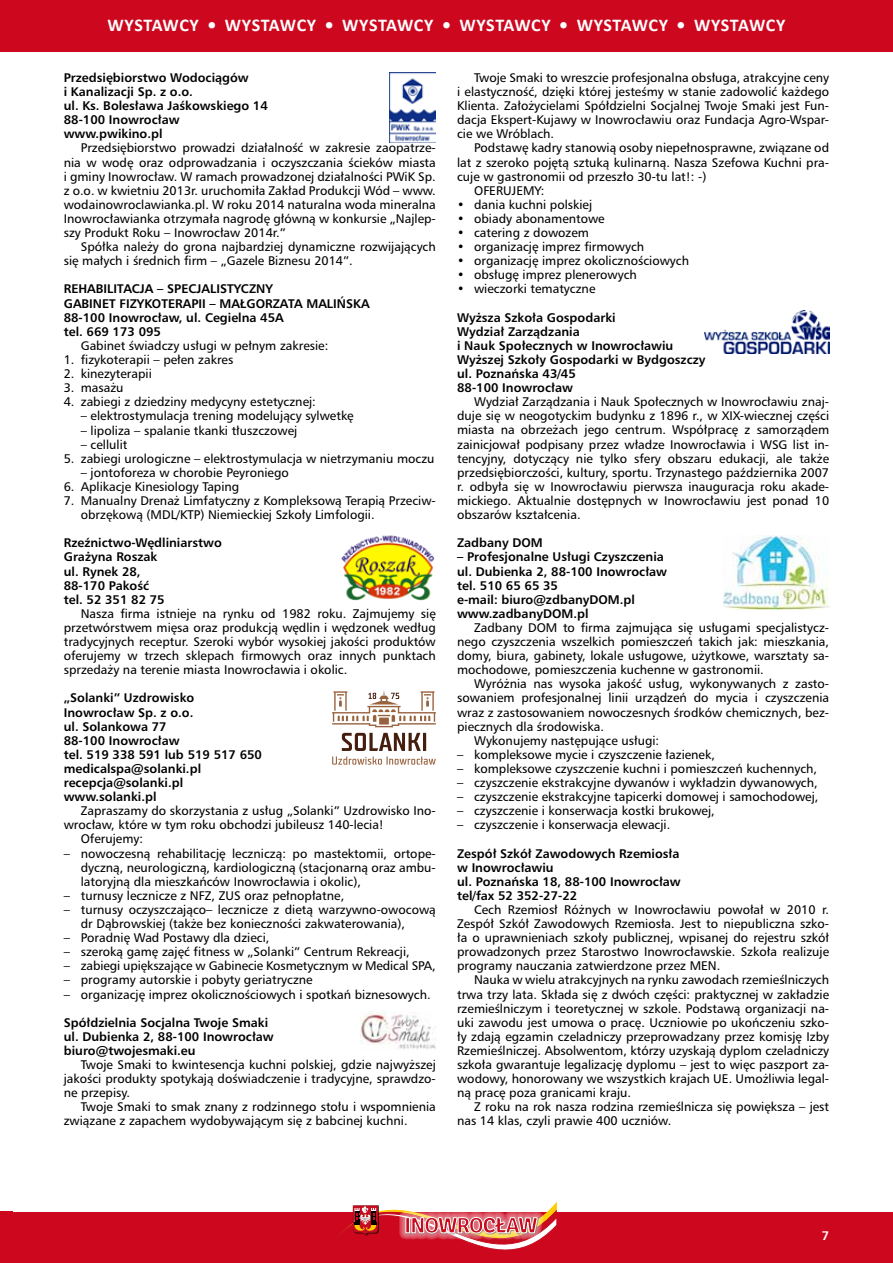
<style>
.page{position:relative;width:893px;height:1263px;background:#fff}
.page>*{position:absolute;margin:0;border:0;box-sizing:border-box;transform-origin:0 0}
.t1{font:700 18px "Calibri";color:#fff}
.t2{font:12px/14.1px "Humnst 777 PL";color:#000;text-align:justify}
.t3{font:700 12px/14.1px "Humnst 777 PL";color:#000}
.t4{font:700 12px "Humnst 777 PL";color:#fff}
</style>
<div class="page">
<div style="left:0;top:1212px;width:893px;height:51px;background:#cd071e"></div>
<svg style="left:339px;top:1201px;width:218px;height:49px"></svg>
<div style="left:0;top:0;width:893px;height:51px;background:#cd071e"></div>
<img style="left:389px;top:72px;width:47px;height:70px">
<img style="left:341px;top:535px;width:93px;height:66px">
<svg style="left:332px;top:690px;width:104px;height:75px"></svg>
<img style="left:704px;top:311px;width:125px;height:42px">
<img style="left:724px;top:536px;width:105px;height:73px">
<img style="left:360px;top:1012px;width:76px;height:38px">
<h1 class="t1" style="left:108px;top:13px;width:13px">WYSTAWCY</h1>
<h1 class="t1" style="left:207px;top:13px;width:30px">• WYSTAWCY</h1>
<h1 class="t1" style="left:325px;top:13px;width:30px">• WYSTAWCY</h1>
<h1 class="t1" style="left:442px;top:13px;width:30px">• WYSTAWCY</h1>
<h1 class="t1" style="left:559px;top:13px;width:30px">• WYSTAWCY</h1>
<h1 class="t1" style="left:677px;top:13px;width:30px">• WYSTAWCY</h1>
<p class="t3" style="left:64px;top:70px;width:206px">Przedsiębiorstwo Wodociągów<br>i Kanalizacji Sp. z o.o.<br>ul. Ks. Bolesława Jaśkowskiego 14<br>88-100 Inowrocław www.pwikino.pl</p>
<p class="t2" style="left:64px;top:141px;width:374px;text-indent:17px">Przedsiębiorstwo prowadzi działalność w zakresie zaopatrze&shy;nia w wodę oraz odprowadzania i oczyszczania ścieków miasta i gminy Inowrocław. W ramach prowadzonej działalności PWiK Sp. z o.o. w kwietniu 2013r. uruchomiła Zakład Produkcji Wód – www. wodainowroclawianka.pl. W roku 2014 naturalna woda mineralna Inowrocławianka otrzymała nagrodę główną w konkursie „Najlep&shy;szy Produkt Roku – Inowrocław 2014r.”</p>
<p class="t2" style="left:64px;top:239px;width:374px;text-indent:17px">Spółka należy do grona najbardziej dynamiczne rozwijających się małych i średnich firm – „Gazele Biznesu 2014”.</p>
<p class="t3" style="left:64px;top:282px;width:307px">REHABILITACJA – SPECJALISTYCZNY<br>GABINET FIZYKOTERAPII – MAŁGORZATA MALIŃSKA 88-100 Inowrocław, ul. Cegielna 45A<br>tel. 669 173 095</p>
<p class="t2" style="left:81px;top:338px;width:249px">Gabinet świadczy usługi w pełnym zakresie:</p>
<p class="t2" style="left:64px;top:352px;width:171px">1. fizykoterapii – pełen zakres</p>
<p class="t2" style="left:64px;top:366px;width:90px">2. kinezyterapii</p>
<p class="t2" style="left:64px;top:380px;width:61px">3. masażu</p>
<p class="t2" style="left:64px;top:395px;width:254px">4. zabiegi z dziedziny medycyny estetycznej:</p>
<p class="t2" style="left:81px;top:409px;width:274px">– elektrostymulacja trening modelujący sylwetkę</p>
<p class="t2" style="left:81px;top:423px;width:218px">– lipoliza – spalanie tkanki tłuszczowej</p>
<p class="t2" style="left:81px;top:437px;width:48px">– cellulit</p>
<p class="t2" style="left:64px;top:451px;width:372px">5. zabiegi urologiczne – elektrostymulacja w nietrzymaniu moczu</p>
<p class="t2" style="left:81px;top:465px;width:210px">– jontoforeza w chorobie Peyroniego</p>
<p class="t2" style="left:64px;top:479px;width:177px">6. Aplikacje Kinesiology Taping</p>
<p class="t2" style="left:81px;top:493px;width:357px;text-indent:-17px">7. Manualny Drenaż Limfatyczny z Kompleksową Terapią Przeciw&shy;obrzękową (MDL/KTP) Niemieckiej Szkoły Limfologii.</p>
<p class="t3" style="left:64px;top:536px;width:160px">Rzeźnictwo-Wędliniarstwo<br>Grażyna Roszak<br>ul. Rynek 28,<br>88-170 Pakość<br>tel. 52 351 82 75</p>
<p class="t2" style="left:64px;top:606px;width:374px;text-indent:17px">Nasza firma istnieje na rynku od 1982 roku. Zajmujemy się przetwórstwem mięsa oraz produkcją wędlin i wędzonek według tradycyjnych receptur. Szeroki wybór wysokiej jakości produktów oferujemy w trzech sklepach firmowych oraz innych punktach sprzedaży na terenie miasta Inowrocławia i okolic.</p>
<p class="t3" style="left:64px;top:691px;width:200px">„Solanki” Uzdrowisko<br>Inowrocław Sp. z o.o.<br>ul. Solankowa 77<br>88-100 Inowrocław<br>tel. 519 338 591 lub 519 517 650 medicalspa@solanki.pl recepcja@solanki.pl www.solanki.pl</p>
<p class="t2" style="left:81px;top:803px;width:357px">Zapraszamy do skorzystania z usług „Solanki” Uzdrowisko Ino-</p>
<p class="t2" style="left:64px;top:818px;width:322px">wrocław, które w tym roku obchodzi jubileusz 140-lecia!</p>
<p class="t2" style="left:81px;top:832px;width:64px">Oferujemy:</p>
<p class="t2" style="left:81px;top:846px;width:357px;text-indent:-17px">– nowoczesną rehabilitację leczniczą: po mastektomii, ortope&shy;dyczną, neurologiczną, kardiologiczną (stacjonarną oraz ambu&shy;latoryjną dla mieszkańców Inowrocławia i okolic),</p>
<p class="t2" style="left:64px;top:888px;width:282px">– turnusy lecznicze z NFZ, ZUS oraz pełnopłatne,</p>
<p class="t2" style="left:81px;top:902px;width:357px;text-indent:-17px">– turnusy oczyszczająco– lecznicze z dietą warzywno-owocową dr Dąbrowskiej (także bez konieczności zakwaterowania),</p>
<p class="t2" style="left:64px;top:930px;width:207px">– Poradnię Wad Postawy dla dzieci,</p>
<p class="t2" style="left:64px;top:944px;width:348px">– szeroką gamę zajęć fitness w „Solanki” Centrum Rekreacji,</p>
<p class="t2" style="left:64px;top:959px;width:374px">– zabiegi upiększające w Gabinecie Kosmetycznym w Medical SPA,</p>
<p class="t2" style="left:64px;top:973px;width:250px">– programy autorskie i pobyty geriatryczne</p>
<p class="t2" style="left:64px;top:987px;width:368px">– organizację imprez okolicznościowych i spotkań biznesowych.</p>
<p class="t3" style="left:64px;top:1015px;width:212px">Spółdzielnia Socjalna Twoje Smaki ul. Dubienka 2, 88-100 Inowrocław biuro@twojesmaki.eu</p>
<p class="t2" style="left:64px;top:1057px;width:374px;text-indent:17px">Twoje Smaki to kwintesencja kuchni polskiej, gdzie najwyższej jakości produkty spotykają doświadczenie i tradycyjne, sprawdzo&shy;ne przepisy.</p>
<p class="t2" style="left:64px;top:1100px;width:374px;text-indent:17px">Twoje Smaki to smak znany z rodzinnego stołu i wspomnienia związane z zapachem wydobywającym się z babcinej kuchni.</p>
<p class="t2" style="left:457px;top:70px;width:374px;text-indent:17px">Twoje Smaki to wreszcie profesjonalna obsługa, atrakcyjne ceny i elastyczność, dzięki której jesteśmy w stanie zadowolić każdego Klienta. Założycielami Spółdzielni Socjalnej Twoje Smaki jest Fun&shy;dacja Ekspert-Kujawy w Inowrocławiu oraz Fundacja Agro-Wspar&shy;cie we Wróblach.</p>
<p class="t2" style="left:474px;top:141px;width:357px">Podstawę kadry stanowią osoby niepełnosprawne, związane od</p>
<p class="t2" style="left:457px;top:155px;width:374px">lat z szeroko pojętą sztuką kulinarną. Nasza Szefowa Kuchni pra-</p>
<p class="t2" style="left:457px;top:169px;width:251px">cuje w gastronomii od przeszło 30-tu lat!: -)</p>
<p class="t2" style="left:474px;top:183px;width:72px">OFERUJEMY:</p>
<p class="t2" style="left:457px;top:197px;width:137px">• dania kuchni polskiej</p>
<p class="t2" style="left:457px;top:211px;width:149px">• obiady abonamentowe</p>
<p class="t2" style="left:457px;top:225px;width:133px">• catering z dowozem</p>
<p class="t2" style="left:457px;top:239px;width:189px">• organizację imprez firmowych</p>
<p class="t2" style="left:457px;top:254px;width:233px">• organizację imprez okolicznościowych</p>
<p class="t2" style="left:457px;top:268px;width:181px">• obsługę imprez plenerowych</p>
<p class="t2" style="left:457px;top:282px;width:140px">• wieczorki tematyczne</p>
<p class="t3" style="left:457px;top:310px;width:250px">Wyższa Szkoła Gospodarki<br>Wydział Zarządzania<br>i Nauk Społecznych w Inowrocławiu<br>Wyższej Szkoły Gospodarki w Bydgoszczy ul. Poznańska 43/45<br>88-100 Inowrocław</p>
<p class="t2" style="left:457px;top:395px;width:374px;text-indent:17px">Wydział Zarządzania i Nauk Społecznych w Inowrocławiu znaj&shy;duje się w neogotyckim budynku z 1896 r., w XIX-wiecznej części miasta na obrzeżach jego centrum. Współpracę z samorządem zainicjował podpisany przez władze Inowrocławia i WSG list in&shy;tencyjny, dotyczący nie tylko sfery obszaru edukacji, ale także przedsiębiorczości, kultury, sportu. Trzynastego października 2007 r. odbyła się w Inowrocławiu pierwsza inauguracja roku akade&shy;mickiego. Aktualnie dostępnych w Inowrocławiu jest ponad 10 obszarów kształcenia.</p>
<p class="t3" style="left:457px;top:536px;width:87px">Zadbany DOM</p>
<p class="t3" style="left:457px;top:550px;width:212px">– Profesjonalne Usługi Czyszczenia ul. Dubienka 2, 88-100 Inowrocław tel. 510 65 65 35<br>e-mail: biuro@zdbanyDOM.pl www.zadbanyDOM.pl</p>
<p class="t2" style="left:457px;top:620px;width:374px;text-indent:17px">Zadbany DOM to firma zajmująca się usługami specjalistycz&shy;nego czyszczenia wszelkich pomieszczeń takich jak: mieszkania, domy, biura, gabinety, lokale usługowe, użytkowe, warsztaty sa&shy;mochodowe, pomieszczenia kuchenne w gastronomii.</p>
<p class="t2" style="left:474px;top:677px;width:357px">Wyróżnia nas wysoka jakość usług, wykonywanych z zasto-</p>
<p class="t2" style="left:457px;top:691px;width:374px">sowaniem profesjonalnej linii urządzeń do mycia i czyszczenia</p>
<p class="t2" style="left:457px;top:705px;width:374px">wraz z zastosowaniem nowoczesnych środków chemicznych, bez-</p>
<p class="t2" style="left:457px;top:719px;width:148px">piecznych dla środowiska.</p>
<p class="t2" style="left:474px;top:733px;width:187px">Wykonujemy następujące usługi:</p>
<p class="t2" style="left:457px;top:747px;width:259px">– kompleksowe mycie i czyszczenie łazienek,</p>
<p class="t2" style="left:457px;top:761px;width:362px">– kompleksowe czyszczenie kuchni i pomieszczeń kuchennych,</p>
<p class="t2" style="left:457px;top:775px;width:362px">– czyszczenie ekstrakcyjne dywanów i wykładzin dywanowych,</p>
<p class="t2" style="left:457px;top:789px;width:363px">– czyszczenie ekstrakcyjne tapicerki domowej i samochodowej,</p>
<p class="t2" style="left:457px;top:803px;width:259px">– czyszczenie i konserwacja kostki brukowej,</p>
<p class="t2" style="left:457px;top:818px;width:215px">– czyszczenie i konserwacja elewacji.</p>
<p class="t3" style="left:457px;top:846px;width:225px">Zespół Szkół Zawodowych Rzemiosła w Inowrocławiu<br>ul. Poznańska 18, 88-100 Inowrocław tel/fax 52 352-27-22</p>
<p class="t2" style="left:457px;top:902px;width:374px;text-indent:17px">Cech Rzemiosł Różnych w Inowrocławiu powołał w 2010 r.<br>Zespół Szkół Zawodowych Rzemiosła. Jest to niepubliczna szko&shy;ła o uprawnieniach szkoły publicznej, wpisanej do rejestru szkół prowadzonych przez Starostwo Inowrocławskie. Szkoła realizuje programy nauczania zatwierdzone przez MEN.</p>
<p class="t2" style="left:457px;top:973px;width:374px;text-indent:17px">Nauka w wielu atrakcyjnych na rynku zawodach rzemieślniczych trwa trzy lata. Składa się z dwóch części: praktycznej w zakładzie rzemieślniczym i teoretycznej w szkole. Podstawą organizacji na&shy;uki zawodu jest umowa o pracę. Uczniowie po ukończeniu szko&shy;ły zdają egzamin czeladniczy przeprowadzany przez komisję Izby Rzemieślniczej. Absolwentom, którzy uzyskają dyplom czeladniczy szkoła gwarantuje legalizację dyplomu – jest to więc paszport za&shy;wodowy, honorowany we wszystkich krajach UE. Umożliwia legal&shy;ną pracę poza granicami kraju.</p>
<p class="t2" style="left:457px;top:1100px;width:373px;text-indent:17px">Z roku na rok nasza rodzina rzemieślnicza się powiększa – jest nas 14 klas, czyli prawie 400 uczniów.</p>
<p class="t4" style="left:822px;top:1227px;width:9px">7</p>
</div>
